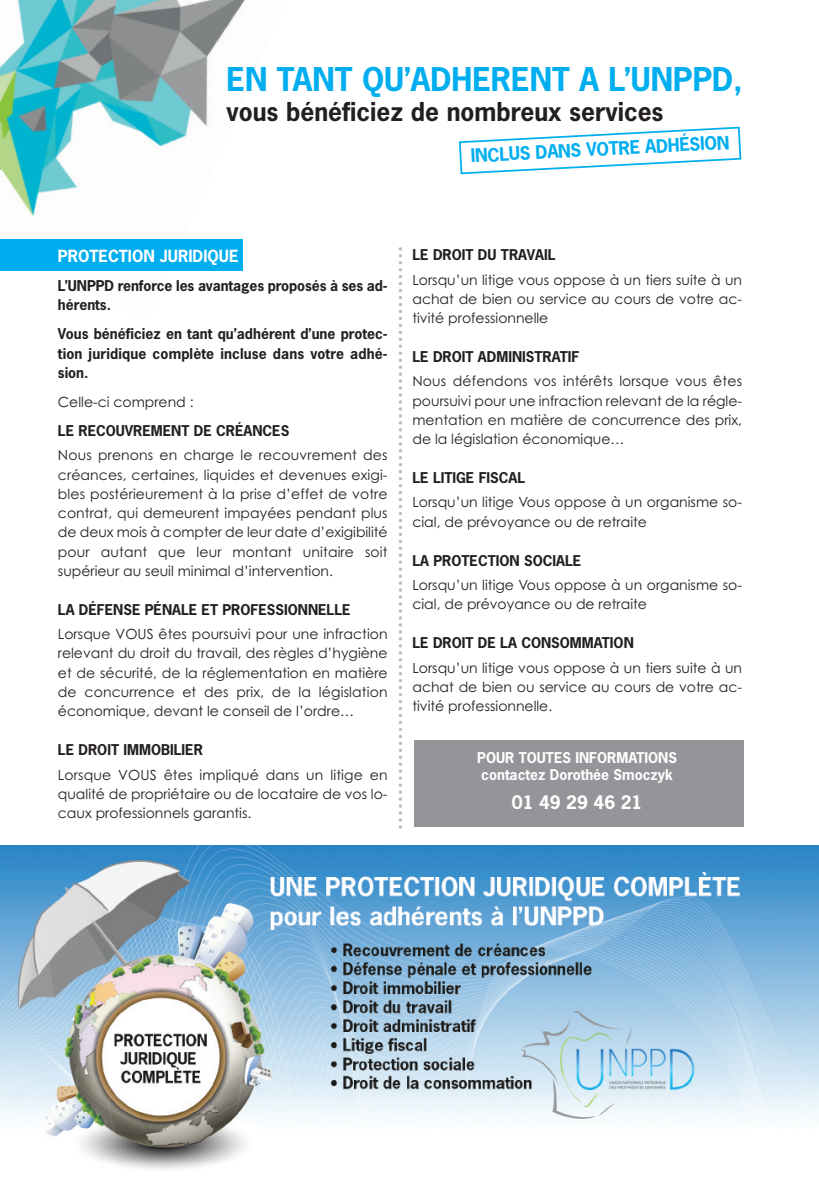
<style>
.page{position:relative;width:819px;height:1191px;background:#fff}
.page>*{position:absolute;margin:0;border:0;box-sizing:border-box;transform-origin:0 0}
.t1{font:700 30.8px "News Gothic";color:#00aeef}
.t2{font:700 24.5px "News Gothic";color:#231f20}
.t3{font:700 17.5px "News Gothic";color:#00aeef}
.t4{font:700 17.5px "News Gothic";color:#fff}
.t5{font:700 15.75px "News Gothic";color:#fff}
.t6{font:14px/19.2px "Century Gothic";color:#231f20;text-align:justify}
.t7{font:700 14px/19.2px "News Gothic";color:#231f20}
.t8{font:700 14px/16.8px "News Gothic";color:#fff}
</style>
<div class="page">
<img style="left:0;top:0;width:245px;height:271px">
<div style="left:0;top:240px;width:242px;height:31px;background:#00aeef"></div>
<svg style="left:398px;top:247px;width:4px;height:581px"></svg>
<svg style="left:459px;top:126px;width:283px;height:49px"></svg>
<img style="left:0;top:845px;width:819px;height:325px">
<div style="left:414px;top:740px;width:329px;height:87px;background:#939598"></div>
<h1 class="t1" style="left:226px;top:62px;width:517px">EN TANT QU’ADHERENT A L’UNPPD,</h1>
<h2 class="t2" style="left:226px;top:98px;width:438px">vous bénéficiez de nombreux services</h2>
<p class="t3" style="left:470px;top:146px;width:260px;rotate:-3deg">INCLUS DANS VOTRE ADHÉSION</p>
<p class="t5" style="left:58px;top:247px;width:182px">PROTECTION JURIDIQUE</p>
<p class="t7" style="left:58px;top:276px;width:331px">L’UNPPD renforce les avantages proposés à ses ad&shy;hérents.</p>
<p class="t7" style="left:58px;top:325px;width:331px;text-align:justify">Vous bénéficiez en tant qu’adhérent d’une protec&shy;tion juridique complète incluse dans votre adhé&shy;sion.</p>
<p class="t6" style="left:58px;top:392px;width:137px">Celle-ci comprend :</p>
<p class="t7" style="left:58px;top:422px;width:233px">LE RECOUVREMENT DE CRÉANCES</p>
<p class="t6" style="left:58px;top:446px;width:331px">Nous prenons en charge le recouvrement des créances, certaines, liquides et devenues exigi&shy;bles postérieurement à la prise d’effet de votre contrat, qui demeurent impayées pendant plus de deux mois à compter de leur date d’exigibilité pour autant que leur montant unitaire soit supérieur au seuil minimal d’intervention.</p>
<p class="t7" style="left:58px;top:600px;width:294px">LA DÉFENSE PÉNALE ET PROFESSIONNELLE</p>
<p class="t6" style="left:58px;top:625px;width:331px">Lorsque VOUS êtes poursuivi pour une infraction relevant du droit du travail, des règles d’hygiène et de sécurité, de la réglementation en matière de concurrence et des prix, de la législation économique, devant le conseil de l’ordre…</p>
<p class="t7" style="left:58px;top:741px;width:146px">LE DROIT IMMOBILIER</p>
<p class="t6" style="left:58px;top:765px;width:331px">Lorsque VOUS êtes impliqué dans un litige en qualité de propriétaire ou de locataire de vos lo&shy;caux professionnels garantis.</p>
<p class="t7" style="left:412px;top:246px;width:145px">LE DROIT DU TRAVAIL</p>
<p class="t6" style="left:412px;top:270px;width:331px">Lorsqu’un litige vous oppose à un tiers suite à un achat de bien ou service au cours de votre ac&shy;tivité professionnelle</p>
<p class="t7" style="left:412px;top:348px;width:168px">LE DROIT ADMINISTRATIF</p>
<p class="t6" style="left:412px;top:372px;width:331px">Nous défendons vos intérêts lorsque vous êtes poursuivi pour une infraction relevant de la régle&shy;mentation en matière de concurrence des prix, de la législation économique…</p>
<p class="t7" style="left:412px;top:469px;width:114px">LE LITIGE FISCAL</p>
<p class="t6" style="left:412px;top:493px;width:331px">Lorsqu’un litige Vous oppose à un organisme so&shy;cial, de prévoyance ou de retraite</p>
<p class="t7" style="left:412px;top:551px;width:170px">LA PROTECTION SOCIALE</p>
<p class="t6" style="left:412px;top:575px;width:331px">Lorsqu’un litige Vous oppose à un organisme so&shy;cial, de prévoyance ou de retraite</p>
<p class="t7" style="left:412px;top:634px;width:223px">LE DROIT DE LA CONSOMMATION</p>
<p class="t6" style="left:412px;top:658px;width:331px">Lorsqu’un litige vous oppose à un tiers suite à un achat de bien ou service au cours de votre ac&shy;tivité professionnelle.</p>
<p class="t8" style="left:477px;top:749px;width:201px">POUR TOUTES INFORMATIONS contactez Dorothée Smoczyk</p>
<p class="t4" style="left:512px;top:793px;width:132px">01 49 29 46 21</p>
</div>
